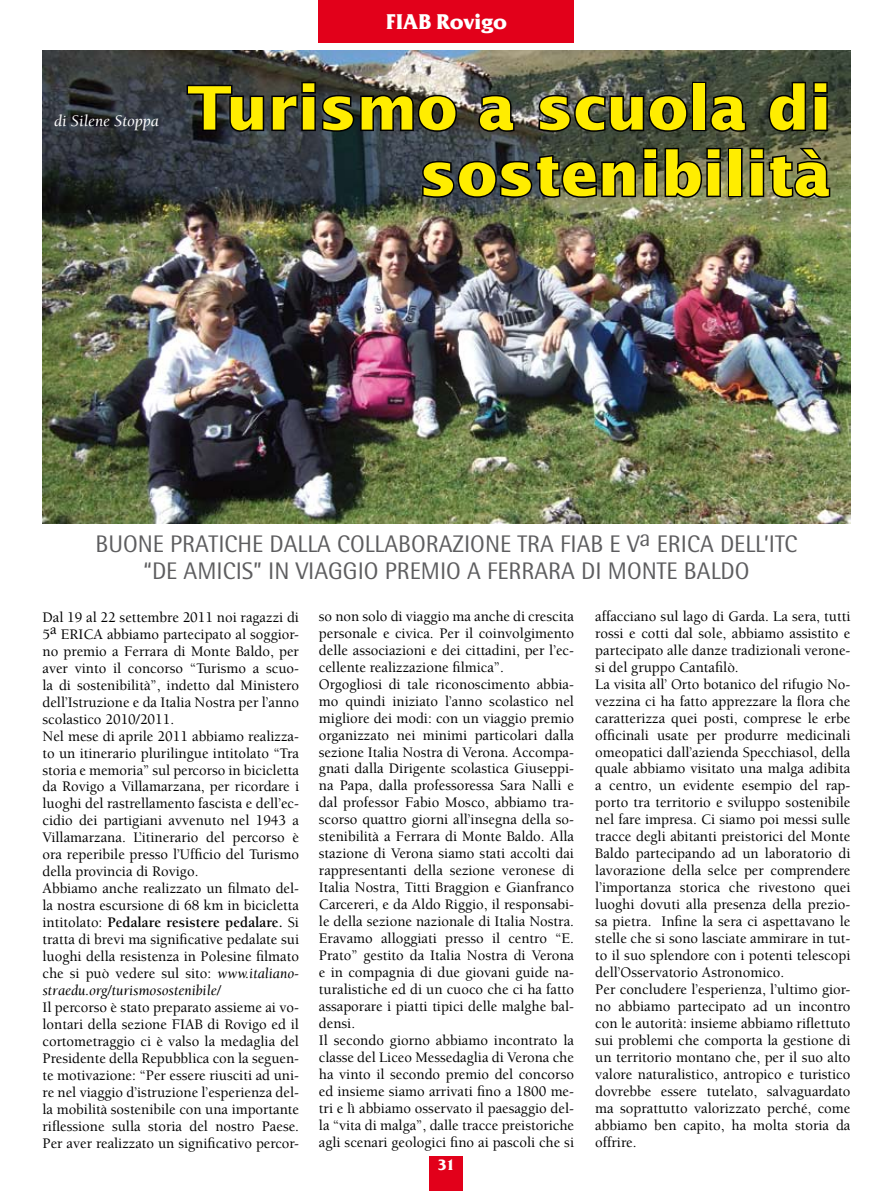
<style>
.page{position:relative;width:893px;height:1191px;background:#fff}
.page>*{position:absolute;margin:0;border:0;box-sizing:border-box;transform-origin:0 0}
.t1{font:700 60px/66px "Lucida Sans";color:#ffed00;text-align:right}
.t2{font:24px/27px "Rotis Semi Sans";color:#5d5d5f;text-align:center}
.t3{font:700 21px "Friz Qua T";color:#fff}
.t4{font:italic 16.5px "Berkeley";color:#fff}
.t5{font:500 15px/17px "Berkeley";color:#000}
.t6{font:700 15px "Friz Qua T";color:#fff}
.s1{font-weight:700}
.s2{font-weight:400;font-style:italic}
</style>
<div class="page">
<div style="left:429px;top:1157px;width:34px;height:34px;background:#e2001a"></div>
<div style="left:319px;top:0;width:255px;height:43px;background:#e2001a"></div>
<img style="left:43px;top:51px;width:807px;height:472px">
<svg style="left:185px;top:80px;width:273px;height:53px;background:#343635"></svg>
<svg style="left:477px;top:93px;width:39px;height:40px;background:#393834"></svg>
<svg style="left:536px;top:93px;width:153px;height:40px;background:#383c35"></svg>
<div style="left:692px;top:82px;width:14px;height:49px;border:3px solid #000"></div>
<svg style="left:709px;top:93px;width:39px;height:40px;background:#2e3428"></svg>
<svg style="left:767px;top:80px;width:62px;height:53px;background:#2c3226"></svg>
<svg style="left:420px;top:146px;width:302px;height:53px;background:#3d4139"></svg>
<div style="left:728px;top:148px;width:15px;height:49px;border:3px solid #000"></div>
<svg style="left:748px;top:146px;width:84px;height:53px;background:#595b40"></svg>
<p class="t4" style="left:54px;top:112px;width:106px">di Silene Stoppa</p>
<h3 class="t3" style="left:386px;top:9px;width:123px">FIAB Rovigo</h3>
<h1 class="t1" style="left:187px;top:74px;width:645px">Turismo a scuola di sostenibilità</h1>
<h2 class="t2" style="left:96px;top:530px;width:703px">BUONE PRATICHE DALLA COLLABORAZIONE TRA FIAB E Va ERICA DELL’ITC “DE AMICIS” IN VIAGG IO PREMIO A FERRARA DI MONTE BALDO</h2>
<p class="t5" style="left:43px;top:609px;width:258px">Dal 19 al 22 settembre 2011 noi ragazzi di 5a ERICA abbiamo partecipato al soggior&shy;no premio a Ferrara di Monte Baldo, per aver vinto il concorso “Turismo a scuo&shy;la di sostenibilità”, indetto dal Ministero dell’Istruzione e da Italia Nostra per l’anno scolastico 2010/2011.<br>Nel mese di aprile 2011 abbiamo realizza&shy;to un itinerario plurilingue intitolato “Tra storia e memoria” sul percorso in bicicletta da Rovigo a Villamarzana, per ricordare i luoghi del rastrellamento fascista e dell’ec&shy;cidio dei partigiani avvenuto nel 1943 a Villamarzana. L’itinerario del percorso è ora reperibile presso l’Ufficio del Turismo della provincia di Rovigo.<br>Abbiamo anche realizzato un filmato del&shy;la nostra escursione di 68 km in bicicletta intitolato: <span class="s1">Pedalare resistere pedalare.</span> Si tratta di brevi ma significative pedalate sui luoghi della resistenza in Polesine filmato che si può vedere sul sito: <span class="s2">www.italiano&shy;straedu.org/turismosostenibile/</span></p>
<p class="t5" style="left:43px;top:999px;width:258px;text-align:justify">Il percorso è stato preparato assieme ai vo&shy;lontari della sezione FIAB di Rovigo ed il cortometraggio ci è valso la medaglia del Presidente della Repubblica con la seguen&shy;te motivazione: “Per essere riusciti ad uni&shy;re nel viaggio d’istruzione l’esperienza del&shy;la mobilità sostenibile con una importante riflessione sulla storia del nostro Paese.<br>Per aver realizzato un significativo percor-</p>
<p class="t5" style="left:319px;top:608px;width:257px">so non solo di viaggio ma anche di crescita personale e civica. Per il coinvolgimento delle associazioni e dei cittadini, per l’ec&shy;cellente realizzazione filmica”.<br>Orgogliosi di tale riconoscimento abbia&shy;mo quindi iniziato l’anno scolastico nel migliore dei modi: con un viaggio premio organizzato nei minimi particolari dalla sezione Italia Nostra di Verona. Accompa&shy;gnati dalla Dirigente scolastica Giuseppi&shy;na Papa, dalla professoressa Sara Nalli e dal professor Fabio Mosco, abbiamo tra&shy;scorso quattro giorni all’insegna della so&shy;stenibilità a Ferrara di Monte Baldo. Alla stazione di Verona siamo stati accolti dai rappresentanti della sezione veronese di Italia Nostra, Titti Braggion e Gianfranco Carcereri, e da Aldo Riggio, il responsabi&shy;le della sezione nazionale di Italia Nostra.<br>Eravamo alloggiati presso il centro “E.<br>Prato” gestito da Italia Nostra di Verona e in compagnia di due giovani guide na&shy;turalistiche ed di un cuoco che ci ha fatto assaporare i piatti tipici delle malghe bal&shy;densi.<br>Il secondo giorno abbiamo incontrato la classe del Liceo Messedaglia di Verona che ha vinto il secondo premio del concorso ed insieme siamo arrivati fino a 1800 me&shy;tri e lì abbiamo osservato il paesaggio del&shy;la “vita di malga”, dalle tracce preistoriche agli scenari geologici fino ai pascoli che si</p>
<p class="t6" style="left:438px;top:1156px;width:19px">31</p>
<p class="t5" style="left:595px;top:608px;width:257px">affacciano sul lago di Garda. La sera, tutti rossi e cotti dal sole, abbiamo assistito e partecipato alle danze tradizionali verone&shy;si del gruppo Cantafilò.<br>La visita all’ Orto botanico del rifugio No&shy;vezzina ci ha fatto apprezzare la flora che caratterizza quei posti, comprese le erbe officinali usate per produrre medicinali omeopatici dall’azienda Specchiasol, della quale abbiamo visitato una malga adibita a centro, un evidente esempio del rap&shy;porto tra territorio e sviluppo sostenibile nel fare impresa. Ci siamo poi messi sulle tracce degli abitanti preistorici del Monte Baldo partecipando ad un laboratorio di lavorazione della selce per comprendere l’importanza storica che rivestono quei luoghi dovuti alla presenza della prezio&shy;sa pietra. Infine la sera ci aspettavano le stelle che si sono lasciate ammirare in tut&shy;to il suo splendore con i potenti telescopi dell’Osservatorio Astronomico.<br>Per concludere l’esperienza, l’ultimo gior&shy;no abbiamo partecipato ad un incontro con le autorità: insieme abbiamo riflettuto sui problemi che comporta la gestione di un territorio montano che, per il suo alto valore naturalistico, antropico e turistico dovrebbe essere tutelato, salvaguardato ma soprattutto valorizzato perché, come abbiamo ben capito, ha molta storia da offrire.</p>
</div>
